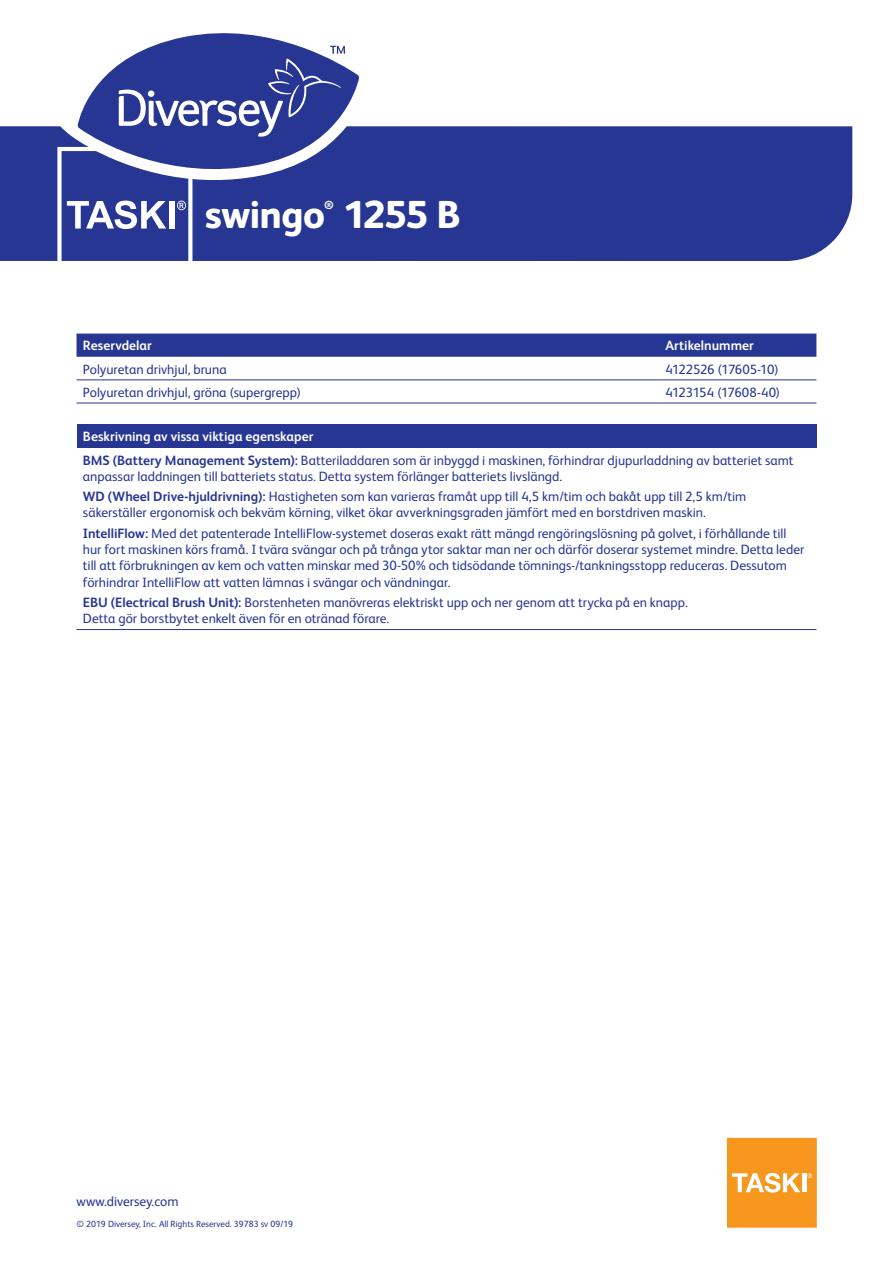
<style>
.page{position:relative;width:893px;height:1263px;background:#fff}
.page>*{position:absolute;margin:0;border:0;box-sizing:border-box;transform-origin:0 0}
.t1{font:800 39px "FS Albert Pro";letter-spacing:-.02em;color:#fff}
.Maintext{font:13.5px/16.2px "FS Albert Pro";color:#263692}
.Table_Text{font:13.5px "FS Albert Pro";letter-spacing:-.005em;color:#263692}
.Table_Subheads{font:700 13.5px "FS Albert Pro";color:#fff}
.Table_Text-2{font:13.5px "FS Albert Pro";letter-spacing:-.025em;color:#263692}
.Table_Text-3{font:13.5px "FS Albert Pro";letter-spacing:-.035em;color:#263692}
.t2{font:800 11.7px "FS Albert Pro";color:#fff}
.t3{font:9px "FS Albert Pro";color:#263692}
.s1{font-weight:700}
</style>
<div class="page">
<div style="left:0;top:126px;width:852px;height:135px;background:#263692"></div>
<svg style="left:727px;top:1138px;width:90px;height:90px;background:#f7a031"></svg>
<svg style="left:57px;top:147px;width:135px;height:114px;background:#4e5ba6"></svg>
<div style="left:169px;top:201px;width:6px;height:28px;background:#fff"></div>
<div style="left:77px;top:425px;width:739px;height:23px;background:#263692"></div>
<hr style="left:77px;top:629px;width:739px;height:1px;background:#263692">
<div style="left:77px;top:334px;width:739px;height:23px;background:#263692"></div>
<hr style="left:77px;top:379px;width:582px;height:1px;background:#263692">
<hr style="left:659px;top:379px;width:157px;height:1px;background:#263692">
<hr style="left:77px;top:403px;width:582px;height:1px;background:#263692">
<hr style="left:659px;top:403px;width:157px;height:1px;background:#263692">
<svg style="left:58px;top:77px;width:316px;height:103px"></svg>
<svg style="left:78px;top:33px;width:281px;height:149px;fill:#263692"></svg>
<svg style="left:119px;top:46px;width:226px;height:91px;background:#4a58a4"></svg>
<p class="t1" style="left:205px;top:184px;width:121px">swingo</p>
<p class="t2" style="left:324px;top:196px;width:11px">®</p>
<p class="t1" style="left:343px;top:184px;width:119px">1255 B</p>
<p class="Table_Subheads" style="left:83px;top:336px;width:70px">Reservdelar</p>
<p class="Table_Subheads" style="left:665px;top:336px;width:90px">Artikelnummer</p>
<p class="Table_Text" style="left:83px;top:359px;width:145px">Polyuretan drivhjul, bruna</p>
<p class="Table_Text-2" style="left:665px;top:359px;width:115px">4122526 (17605-10)</p>
<p class="Table_Text" style="left:83px;top:382px;width:220px">Polyuretan drivhjul, gröna (supergrepp)</p>
<p class="Table_Text-3" style="left:665px;top:382px;width:116px">4123154 (17608-40)</p>
<p class="Table_Subheads" style="left:83px;top:427px;width:232px">Beskrivning av vissa viktiga egenskaper</p>
<p class="Maintext" style="left:83px;top:451px;width:712px"><span class="s1">BMS (Battery Management System):</span> Batteriladdaren som är inbyggd i maskinen, förhindrar djupurladdning av batteriet samt anpassar laddningen till batteriets status. Detta system förlänger batteriets livslängd.</p>
<p class="Maintext" style="left:83px;top:487px;width:665px"><span class="s1">WD (Wheel Drive-hjuldrivning):</span> Hastigheten som kan varieras framåt upp till 4,5 km/tim och bakåt upp till 2,5 km/tim säkerställer ergonomisk och bekväm körning, vilket ökar avverkningsgraden jämfört med en borstdriven maskin.</p>
<p class="Maintext" style="left:83px;top:524px;width:723px"><span class="s1">IntelliFlow:</span> Med det patenterade IntelliFlow-systemet doseras exakt rätt mängd rengöringslösning på golvet, i förhållande till hur fort maskinen körs framå. I tvära svängar och på trånga ytor saktar man ner och därför doserar systemet mindre. Detta leder till att förbrukningen av kem och vatten minskar med 30-50% och tidsödande tömnings-/tankningsstopp reduceras. Dessutom förhindrar IntelliFlow att vatten lämnas i svängar och vändningar.</p>
<p class="Maintext" style="left:83px;top:593px;width:606px"><span class="s1">EBU (Electrical Brush Unit):</span> Borstenheten manövreras elektriskt upp och ner genom att trycka på en knapp.<br>Detta gör borstbytet enkelt även för en otränad förare.</p>
<p class="Maintext" style="left:77px;top:1192px;width:104px">www.diversey.com</p>
<p class="t3" style="left:77px;top:1217px;width:218px">© 2019 Diversey, Inc. All Rights Reserved. 39783 sv 09/19</p>
</div>
